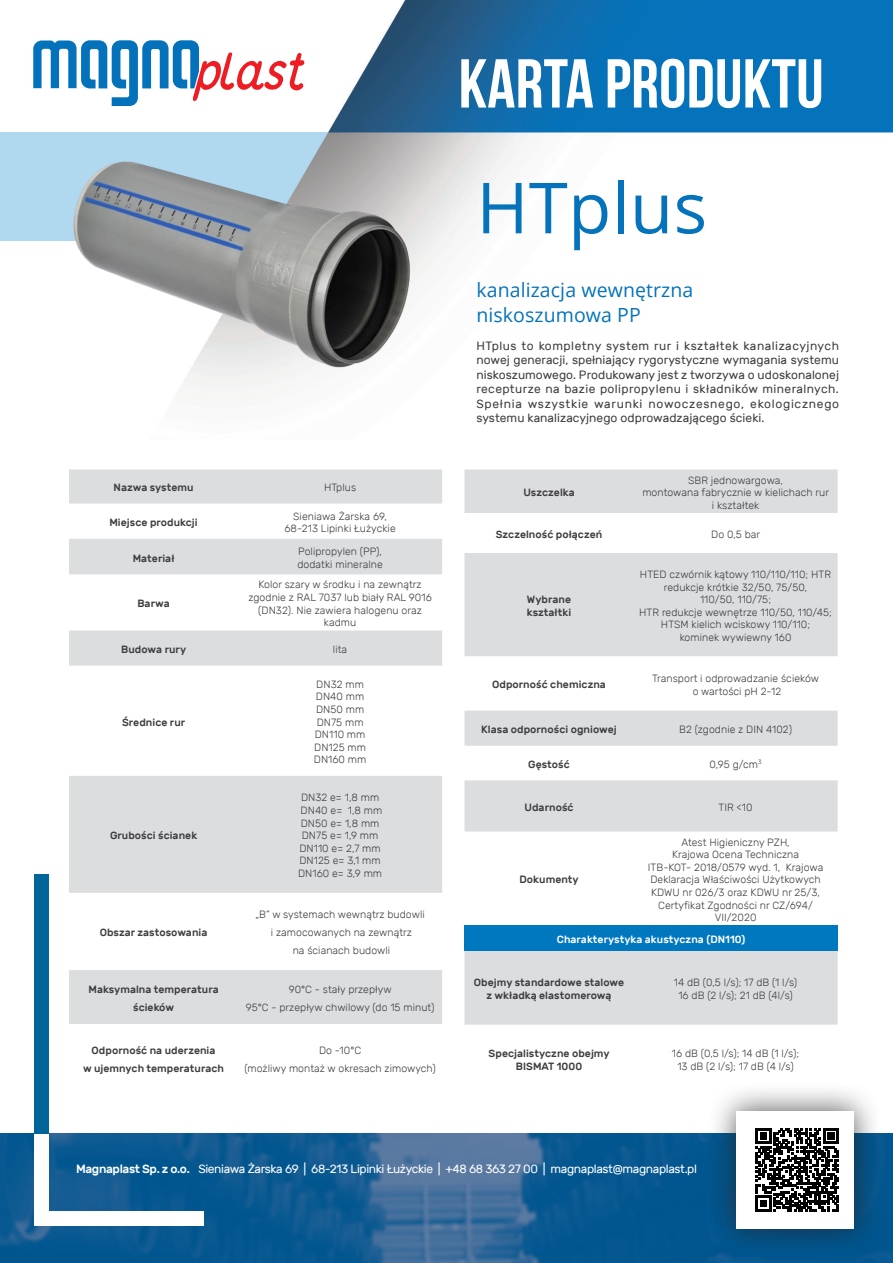
<style>
.page{position:relative;width:893px;height:1263px;background:#fff}
.page>*{position:absolute;margin:0;border:0;box-sizing:border-box;transform-origin:0 0}
.tekst{font:70.5px "Open Sans";letter-spacing:.005em;color:#0573bb}
.tekst-2{font:700 69px "Bebas Neue";letter-spacing:.005em;color:#fff}
.tekst-3{font:19.5px/25.5px "Open Sans";letter-spacing:.005em;color:#0573bb}
.tekst-4{font:12px/14.4px "Rubik";letter-spacing:.005em;color:#3e3e3f;text-align:justify}
.t1{font:12px "Rubik";letter-spacing:-.03em;color:#fff}
.tekst-5{font:300 10.5px/12.6px "Rubik";letter-spacing:.005em;color:#3e3e3f;text-align:center}
.tekst-6{font:500 10.5px/18px "Rubik";letter-spacing:.005em;color:#3e3e3f;text-align:center}
.tekst-7{font:500 10.5px "Rubik";letter-spacing:.005em;color:#fff}
.s1{font-weight:500}
</style>
<div class="page">
<img style="left:0;top:0;width:893px;height:394px">
<svg style="left:33px;top:40px;width:271px;height:61px"></svg>
<img style="left:0;top:1133px;width:893px;height:130px">
<div style="left:34px;top:1049px;width:14px;height:170px;background:#fff"></div>
<div style="left:34px;top:1212px;width:170px;height:14px;background:#fff"></div>
<div style="left:34px;top:874px;width:14px;height:259px;background:#069"></div>
<svg style="left:69px;top:469px;width:373px;height:555px"></svg>
<svg style="left:464px;top:469px;width:374px;height:556px;fill:#dcdddf"></svg>
<div style="left:464px;top:925px;width:374px;height:26px;background:#0078c0"></div>
<img style="left:28px;top:101px;width:437px;height:273px">
<div style="left:708px;top:1082px;width:174px;height:175px;background:#231f20;opacity:.75"></div>
<div style="left:736px;top:1110px;width:118px;height:118px;background:#fff"></div>
<svg style="left:756px;top:1128px;width:83px;height:83px"></svg>
<p class="tekst-2" style="left:459px;top:46px;width:367px">KARTA PRODUKTU</p>
<p class="tekst" style="left:476px;top:159px;width:232px">HTplus</p>
<p class="tekst-3" style="left:476px;top:276px;width:218px">kanalizacja wewnętrzna niskoszumowa PP</p>
<p class="tekst-6" style="left:114px;top:479px;width:81px">Nazwa systemu</p>
<p class="tekst-5" style="left:324px;top:481px;width:34px">HTplus</p>
<p class="tekst-6" style="left:109px;top:514px;width:90px">Miejsce produkcji</p>
<p class="tekst-5" style="left:284px;top:510px;width:113px">Sieniawa Żarska 69,<br>68-213 Lipinki Łużyckie</p>
<p class="tekst-6" style="left:133px;top:549px;width:43px">Materiał</p>
<p class="tekst-5" style="left:298px;top:545px;width:85px">Polipropylen (PP),</p>
<p class="tekst-5" style="left:297px;top:558px;width:87px">dodatki mineralne</p>
<p class="tekst-6" style="left:137px;top:595px;width:34px">Barwa</p>
<p class="tekst-5" style="left:248px;top:579px;width:185px">Kolor szary w środku i na zewnątrz zgodnie z RAL 7037 lub biały RAL 9016 (DN32). Nie zawiera halogenu oraz kadmu</p>
<p class="tekst-6" style="left:121px;top:640px;width:67px">Budowa rury</p>
<p class="tekst-5" style="left:333px;top:643px;width:16px">lita</p>
<p class="tekst-6" style="left:122px;top:713px;width:65px">Średnice rur</p>
<p class="tekst-6" style="left:110px;top:827px;width:89px">Grubości ścianek</p>
<p class="tekst-6" style="left:100px;top:924px;width:109px">Obszar zastosowania</p>
<p class="tekst-5" style="left:316px;top:678px;width:49px">DN32 mm</p>
<p class="tekst-5" style="left:316px;top:690px;width:50px">DN40 mm</p>
<p class="tekst-5" style="left:316px;top:703px;width:50px">DN50 mm</p>
<p class="tekst-5" style="left:317px;top:716px;width:48px">DN75 mm</p>
<p class="tekst-5" style="left:315px;top:728px;width:52px">DN110 mm</p>
<p class="tekst-5" style="left:314px;top:741px;width:54px;text-align:left">DN125 mm<br>DN160 mm</p>
<p class="tekst-5" style="left:301px;top:791px;width:80px">DN32 e= 1,8 mm</p>
<p class="tekst-5" style="left:301px;top:804px;width:83px;text-align:left">DN40 e= 1,8 mm<br>DN50 e= 1,8 mm</p>
<p class="tekst-5" style="left:299px;top:829px;width:83px;text-align:left">DN75 e= 1,9 mm<br>DN110 e= 2,7 mm</p>
<p class="tekst-5" style="left:299px;top:854px;width:83px">DN125 e= 3,1 mm</p>
<p class="tekst-5" style="left:298px;top:867px;width:86px">DN160 e= 3,9 mm</p>
<p class="tekst-5" style="left:255px;top:906px;width:171px;line-height:18px">„B” w systemach wewnątrz budowli i zamocowanych na zewnątrz<br>na ścianach budowli</p>
<p class="tekst-6" style="left:88px;top:980px;width:132px">Maksymalna temperatura ścieków</p>
<p class="tekst-5" style="left:289px;top:983px;width:105px">90°C - stały przepływ</p>
<p class="tekst-5" style="left:246px;top:1001px;width:190px">95°C - przepływ chwilowy (do 15 minut)</p>
<p class="tekst-6" style="left:83px;top:1041px;width:143px">Odporność na uderzenia<br>w ujemnych temperaturach</p>
<p class="tekst-5" style="left:319px;top:1044px;width:44px">Do -10°C</p>
<p class="tekst-5" style="left:244px;top:1062px;width:193px">(możliwy montaż w okresach zimowych)</p>
<p class="tekst-4" style="left:476px;top:339px;width:364px">HTplus to kompletny system rur i kształtek kanalizacyjnych nowej generacji, spełniający rygorystyczne wymagania systemu niskoszumowego. Produkowany jest z tworzywa o udoskonalonej recepturze na bazie polipropylenu i składników mineralnych.<br>Spełnia wszystkie warunki nowoczesnego, ekologicznego systemu kanalizacyjnego odprowadzającego ścieki.</p>
<p class="tekst-6" style="left:523px;top:484px;width:53px">Uszczelka</p>
<p class="tekst-5" style="left:688px;top:474px;width:96px">SBR jednowargowa,</p>
<p class="tekst-5" style="left:642px;top:486px;width:188px">montowana fabrycznie w kielichach rur i kształtek</p>
<p class="tekst-6" style="left:496px;top:525px;width:108px">Szczelność połączeń</p>
<p class="tekst-5" style="left:711px;top:528px;width:50px">Do 0,5 bar</p>
<p class="tekst-6" style="left:527px;top:591px;width:46px">Wybrane</p>
<p class="tekst-6" style="left:527px;top:603px;width:46px">kształtki</p>
<p class="tekst-5" style="left:640px;top:568px;width:193px">HTED czwórnik kątowy 110/110/110; HTR redukcje krótkie 32/50, 75/50,<br>110/50, 110/75;</p>
<p class="tekst-5" style="left:639px;top:606px;width:194px">HTR redukcje wewnętrze 110/50, 110/45;<br>HTSM kielich wciskowy 110/110;<br>kominek wywiewny 160</p>
<p class="tekst-6" style="left:492px;top:676px;width:115px">Odporność chemiczna</p>
<p class="tekst-5" style="left:652px;top:672px;width:168px">Transport i odprowadzanie ścieków o wartości pH 2-12</p>
<p class="tekst-6" style="left:481px;top:721px;width:137px">Klasa odporności ogniowej</p>
<p class="tekst-5" style="left:679px;top:723px;width:114px">B2 (zgodnie z DIN 4102)</p>
<p class="tekst-6" style="left:528px;top:755px;width:43px">Gęstość</p>
<p class="tekst-5" style="left:709px;top:758px;width:54px">0,95 g/cm<sup>3</sup></p>
<p class="tekst-6" style="left:524px;top:798px;width:51px">Udarność</p>
<p class="tekst-5" style="left:719px;top:801px;width:35px">TIR &lt;10</p>
<p class="tekst-5" style="left:681px;top:836px;width:110px">Atest Higieniczny PZH,</p>
<p class="tekst-5" style="left:672px;top:848px;width:129px">Krajowa Ocena Techniczna</p>
<p class="tekst-5" style="left:648px;top:861px;width:177px">ITB-KOT- 2018/0579 wyd. 1, Krajowa<br>Deklaracja Właściwości Użytkowych<br>KDWU nr 026/3 oraz KDWU nr 25/3,<br>Certyfikat Zgodności nr CZ/694/<br>VII/2020</p>
<p class="tekst-7" style="left:557px;top:933px;width:190px">Charakterystyka akustyczna (DN110)</p>
<p class="tekst-6" style="left:474px;top:977px;width:152px;line-height:12.6px">Obejmy standardowe stalowe z wkładką elastomerową</p>
<p class="tekst-5" style="left:674px;top:976px;width:125px">14 dB (0,5 l/s); 17 dB (1 l/s)</p>
<p class="tekst-6" style="left:519px;top:871px;width:61px">Dokumenty</p>
<p class="tekst-5" style="left:678px;top:989px;width:116px">16 dB (2 l/s); 21 dB (4l/s)</p>
<p class="tekst-6" style="left:489px;top:1047px;width:123px;line-height:12.6px">Specjalistyczne obejmy<br>BISMAT 1000</p>
<p class="tekst-5" style="left:672px;top:1047px;width:129px">16 dB (0,5 l/s); 14 dB (1 l/s);</p>
<p class="tekst-5" style="left:677px;top:1060px;width:118px">13 dB (2 l/s); 17 dB (4 l/s)</p>
<p class="t1" style="left:76px;top:1162px;width:622px"><span class="s1">Magnaplast Sp. z o.o.</span> Sieniawa Żarska 69 | 68-213 Lipinki Łużyckie | +48 68 363 27 00 | magnaplast@magnaplast.pl</p>
</div>
